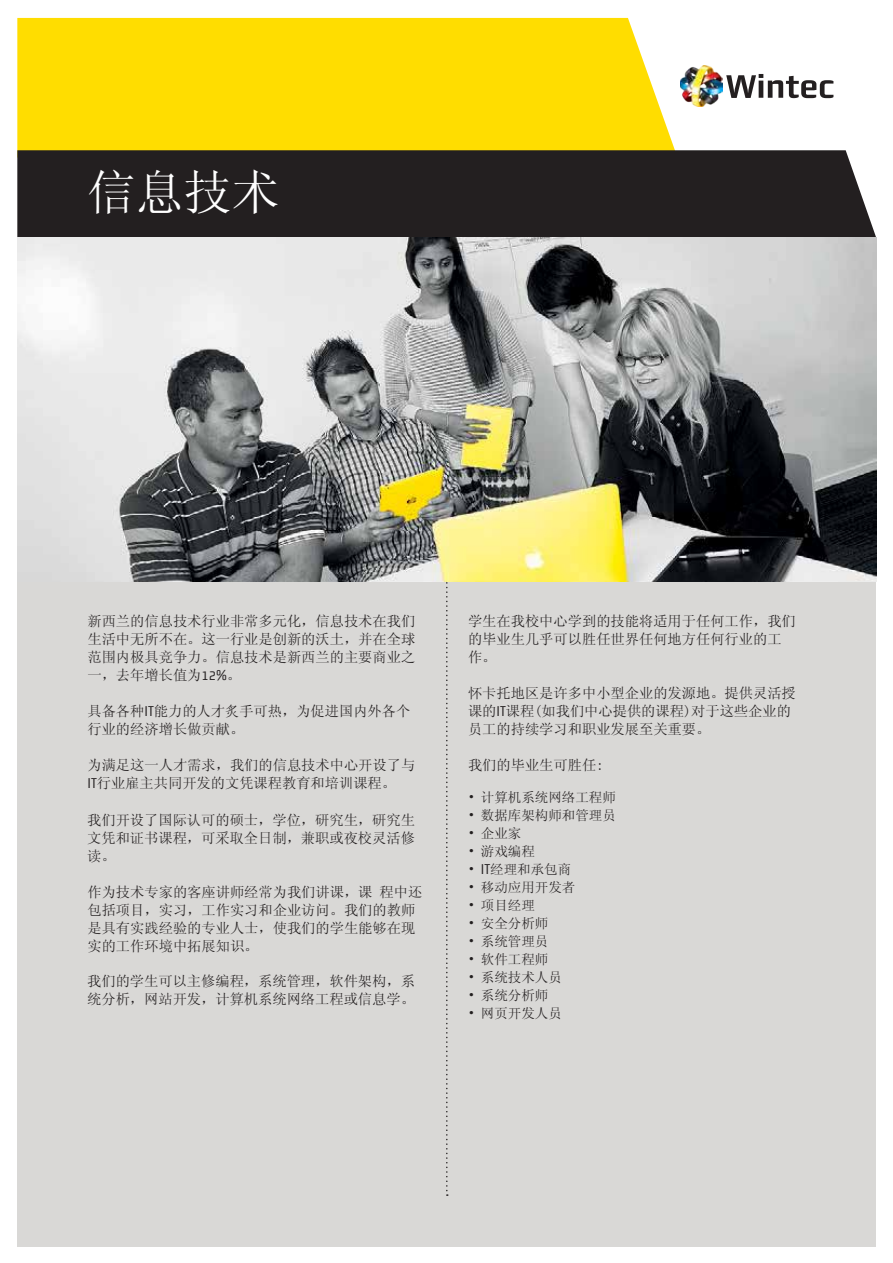
<style>
.page{position:relative;width:893px;height:1263px;background:#fff}
.page>*{position:absolute;margin:0;border:0;box-sizing:border-box;transform-origin:0 0}
.t1{font:48px "Sim Sun";color:#fff}
.t2{font:14.25px/18px "Sim Sun";color:#231f20}
.t3{font:13.5px "Sim Sun";color:#231f20}
.s1{font-family:"Morgan Sn Cn Office"}
.s2{font-family:"Morgan Sn Cn Office";font-size:14.25px}
</style>
<div class="page">
<div style="left:17px;top:18px;width:658px;height:132px;background:#fd0"></div>
<div style="left:17px;top:508px;width:859px;height:739px;background:#d9d8d6"></div>
<div style="left:17px;top:150px;width:859px;height:87px;background:#231f20"></div>
<img style="left:681px;top:65px;width:42px;height:42px">
<svg style="left:726px;top:74px;width:107px;height:24px"></svg>
<svg style="left:446px;top:582px;width:2px;height:614px"></svg>
<img style="left:17px;top:237px;width:859px;height:345px">
<h1 class="t1" style="left:87px;top:168px;width:193px">信息技术</h1>
<p class="t2" style="left:87px;top:612px;width:329px;text-align:justify">新西兰的信息技术行业非常多元化，信息技术在我们生活中无所不在。这一行业是创新的沃土，并在全球范围内极具竞争力。信息技术是新西兰的主要商业之一，去年增长值为<span class="s1">12%</span>。</p>
<p class="t2" style="left:87px;top:702px;width:324px">具备各种<span class="s1">IT</span>能力的人才炙手可热，为促进国内外各个行业的经济增长做贡献。</p>
<p class="t2" style="left:87px;top:756px;width:329px">为满足这一人才需求，我们的信息技术中心开设了与<br><span class="s1">IT</span>行业雇主共同开发的文凭课程教育和培训课程。</p>
<p class="t2" style="left:87px;top:811px;width:329px;text-align:justify">我们开设了国际认可的硕士，学位，研究生，研究生文凭和证书课程，可采取全日制，兼职或夜校灵活修读。</p>
<p class="t2" style="left:87px;top:882px;width:336px">作为技术专家的客座讲师经常为我们讲课，课 程中还包括项目，实习，工作实习和企业访问。我们的教师是具有实践经验的专业人士，使我们的学生能够在现实的工作环境中拓展知识。</p>
<p class="t2" style="left:87px;top:972px;width:329px">我们的学生可以主修编程，系统管理，软件架构，系统分析，网站开发，计算机系统网络工程或信息学。</p>
<p class="t2" style="left:468px;top:612px;width:329px">学生在我校中心学到的技能将适用于任何工作，我们的毕业生几乎可以胜任世界任何地方任何行业的工作。</p>
<p class="t2" style="left:468px;top:684px;width:329px">怀卡托地区是许多中小型企业的发源地。提供灵活授课的<span class="s1">IT</span>课程(如我们中心提供的课程)对于这些企业的员工的持续学习和职业发展至关重要。</p>
<p class="t2" style="left:468px;top:756px;width:137px">我们的毕业生可胜任:</p>
<p class="t3" style="left:468px;top:791px;width:149px">• 计算机系统网络工程师</p>
<p class="t3" style="left:468px;top:809px;width:149px">• 数据库架构师和管理员</p>
<p class="t3" style="left:468px;top:827px;width:55px">• 企业家</p>
<p class="t3" style="left:468px;top:845px;width:68px">• 游戏编程</p>
<p class="t3" style="left:468px;top:863px;width:105px">• <span class="s2">IT</span>经理和承包商</p>
<p class="t3" style="left:468px;top:881px;width:109px">• 移动应用开发者</p>
<p class="t3" style="left:468px;top:899px;width:68px">• 项目经理</p>
<p class="t3" style="left:468px;top:917px;width:82px">• 安全分析师</p>
<p class="t3" style="left:468px;top:935px;width:82px">• 系统管理员</p>
<p class="t3" style="left:468px;top:953px;width:82px">• 软件工程师</p>
<p class="t3" style="left:468px;top:971px;width:95px">• 系统技术人员</p>
<p class="t3" style="left:468px;top:989px;width:82px">• 系统分析师</p>
<p class="t3" style="left:468px;top:1007px;width:95px">• 网页开发人员</p>
</div>
